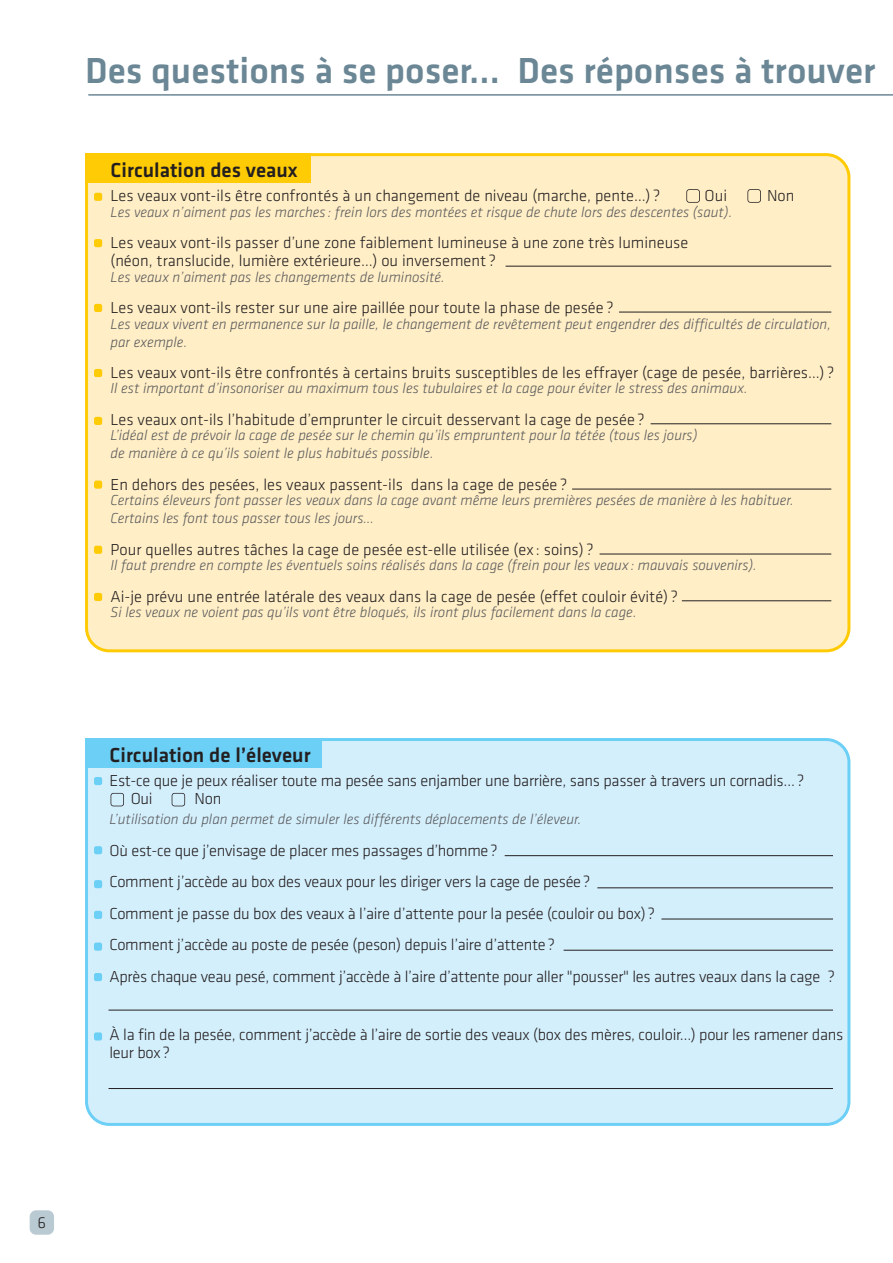
<style>
.page{position:relative;width:893px;height:1263px;background:#fff}
.page>*{position:absolute;margin:0;border:0;box-sizing:border-box;transform-origin:0 0}
.t1{font:500 37.5px "Klavika";color:#6b8795}
.t2{font:500 21px "Klavika";color:#231f20}
.t3{font:300 16.5px/31.5px "Klavika";color:#231f20}
.t4{font:italic 300 15px/18px "Klavika";color:#58595b}
</style>
<div class="page">
<hr style="left:88px;top:94px;width:804px;height:2px;background:#6b8795">
<div style="left:30px;top:1210px;width:24px;height:25px;background:#bacad3;border-radius:6px"></div>
<div style="left:85px;top:153px;width:765px;height:499px;background:#ffeec6"></div>
<div style="left:85px;top:153px;width:225px;height:30px;background:#ffcb04"></div>
<hr style="left:506px;top:266px;width:325px;height:1px;background:#231f20">
<hr style="left:619px;top:312px;width:212px;height:1px;background:#231f20">
<hr style="left:651px;top:423px;width:180px;height:1px;background:#231f20">
<hr style="left:572px;top:489px;width:259px;height:1px;background:#231f20">
<hr style="left:600px;top:554px;width:231px;height:1px;background:#231f20">
<hr style="left:682px;top:600px;width:149px;height:1px;background:#231f20">
<div style="left:94px;top:193px;width:8px;height:8px;background:#ffcb04;border-radius:2px"></div>
<div style="left:94px;top:239px;width:8px;height:8px;background:#ffcb04;border-radius:2px"></div>
<div style="left:94px;top:304px;width:8px;height:8px;background:#ffcb04;border-radius:2px"></div>
<div style="left:94px;top:369px;width:8px;height:8px;background:#ffcb04;border-radius:2px"></div>
<div style="left:94px;top:417px;width:8px;height:8px;background:#ffcb04;border-radius:2px"></div>
<div style="left:94px;top:481px;width:8px;height:8px;background:#ffcb04;border-radius:2px"></div>
<div style="left:94px;top:546px;width:8px;height:8px;background:#ffcb04;border-radius:2px"></div>
<div style="left:94px;top:593px;width:8px;height:8px;background:#ffcb04;border-radius:2px"></div>
<div style="left:686px;top:189px;width:14px;height:14px;border:2px solid #231f20;border-radius:3px"></div>
<div style="left:747px;top:189px;width:14px;height:14px;border:2px solid #231f20;border-radius:3px"></div>
<div style="left:85px;top:738px;width:765px;height:388px;background:#d4effc"></div>
<div style="left:85px;top:738px;width:236px;height:30px;background:#6ccff6"></div>
<div style="left:111px;top:793px;width:13px;height:13px;border:2px solid #231f20;border-radius:3px"></div>
<div style="left:172px;top:793px;width:13px;height:13px;border:2px solid #231f20;border-radius:3px"></div>
<hr style="left:505px;top:855px;width:328px;height:1px;background:#231f20">
<hr style="left:109px;top:1010px;width:724px;height:1px;background:#231f20">
<hr style="left:109px;top:1088px;width:724px;height:1px;background:#231f20">
<hr style="left:597px;top:887px;width:236px;height:1px;background:#231f20">
<hr style="left:661px;top:919px;width:172px;height:1px;background:#231f20">
<hr style="left:564px;top:950px;width:269px;height:1px;background:#231f20">
<div style="left:94px;top:777px;width:8px;height:8px;background:#6ccff6;border-radius:2px"></div>
<div style="left:94px;top:846px;width:8px;height:8px;background:#6ccff6;border-radius:2px"></div>
<div style="left:94px;top:880px;width:8px;height:8px;background:#6ccff6;border-radius:2px"></div>
<div style="left:94px;top:911px;width:8px;height:8px;background:#6ccff6;border-radius:2px"></div>
<div style="left:94px;top:942px;width:8px;height:9px;background:#6ccff6;border-radius:2px"></div>
<div style="left:94px;top:973px;width:8px;height:8px;background:#6ccff6;border-radius:2px"></div>
<div style="left:94px;top:1032px;width:8px;height:8px;background:#6ccff6;border-radius:2px"></div>
<h1 class="t1" style="left:85px;top:57px;width:792px">Des questions à se poser… Des réponses à trouver</h1>
<p class="t2" style="left:111px;top:162px;width:189px">Circulation des veaux</p>
<p class="t3" style="left:111px;top:181px;width:551px">Les veaux vont-ils être confrontés à un changement de niveau (marche, pente…) ?</p>
<p class="t3" style="left:705px;top:181px;width:24px">Oui</p>
<p class="t3" style="left:767px;top:181px;width:29px">Non</p>
<p class="t4" style="left:111px;top:204px;width:623px">Les veaux n’aiment pas les marches : frein lors des montées et risque de chute lors des descentes (saut).</p>
<p class="t3" style="left:111px;top:235px;width:579px;line-height:18px">Les veaux vont-ils passer d’une zone faiblement lumineuse à une zone très lumineuse (néon, translucide, lumière extérieure…) ou inversement ?</p>
<p class="t4" style="left:111px;top:269px;width:336px">Les veaux n’aiment pas les changements de luminosité.</p>
<p class="t3" style="left:111px;top:293px;width:505px">Les veaux vont-ils rester sur une aire paillée pour toute la phase de pesée ?</p>
<p class="t4" style="left:111px;top:315px;width:722px">Les veaux vivent en permanence sur la paille, le changement de revêtement peut engendrer des difficultés de circulation, par exemple.</p>
<p class="t3" style="left:111px;top:358px;width:725px">Les veaux vont-ils être confrontés à certains bruits susceptibles de les effrayer (cage de pesée, barrières…) ?</p>
<p class="t4" style="left:111px;top:380px;width:639px">Il est important d’insonoriser au maximum tous les tubulaires et la cage pour éviter le stress des animaux.</p>
<p class="t3" style="left:111px;top:405px;width:536px">Les veaux ont-ils l’habitude d’emprunter le circuit desservant la cage de pesée ?</p>
<p class="t4" style="left:111px;top:427px;width:588px">L’idéal est de prévoir la cage de pesée sur le chemin qu’ils empruntent pour la tétée (tous les jours) de manière à ce qu’ils soient le plus habitués possible.</p>
<p class="t3" style="left:111px;top:470px;width:458px">En dehors des pesées, les veaux passent-ils dans la cage de pesée ?</p>
<p class="t4" style="left:111px;top:492px;width:685px">Certains éleveurs font passer les veaux dans la cage avant même leurs premières pesées de manière à les habituer.<br>Certains les font tous passer tous les jours…</p>
<p class="t3" style="left:111px;top:534px;width:485px">Pour quelles autres tâches la cage de pesée est-elle utilisée (ex : soins) ?</p>
<p class="t4" style="left:111px;top:557px;width:648px">Il faut prendre en compte les éventuels soins réalisés dans la cage (frein pour les veaux : mauvais souvenirs).</p>
<p class="t3" style="left:111px;top:581px;width:569px">Ai-je prévu une entrée latérale des veaux dans la cage de pesée (effet couloir évité) ?</p>
<p class="t4" style="left:111px;top:604px;width:528px">Si les veaux ne voient pas qu’ils vont être bloqués, ils iront plus facilement dans la cage.</p>
<p class="t2" style="left:110px;top:747px;width:203px">Circulation de l’éleveur</p>
<p class="t3" style="left:131px;top:773px;width:675px;line-height:18px;text-indent:-21px">Est-ce que je peux réaliser toute ma pesée sans enjamber une barrière, sans passer à travers un cornadis…?<br>Oui</p>
<p class="t3" style="left:195px;top:784px;width:28px">Non</p>
<p class="t4" style="left:110px;top:811px;width:473px">L’utilisation du plan permet de simuler les différents déplacements de l’éleveur.</p>
<p class="t3" style="left:110px;top:835px;width:727px">Où est-ce que j’envisage de placer mes passages d’homme?<br>Comment j’accède au box des veaux pour les diriger vers la cage de pesée?<br>Comment je passe du box des veaux à l’aire d’attente pour la pesée (couloir ou box)?<br>Comment j’accède au poste de pesée (peson) depuis l’aire d’attente?<br>Après chaque veau pesé, comment j’accède à l’aire d’attente pour aller "pousser" les autres veaux dans la cage ?</p>
<p class="t3" style="left:110px;top:1027px;width:735px;line-height:18px">À la fin de la pesée, comment j’accède à l’aire de sortie des veaux (box des mères, couloir…) pour les ramener dans leur box?</p>
<p class="t3" style="left:38px;top:1207px;width:10px">6</p>
</div>
